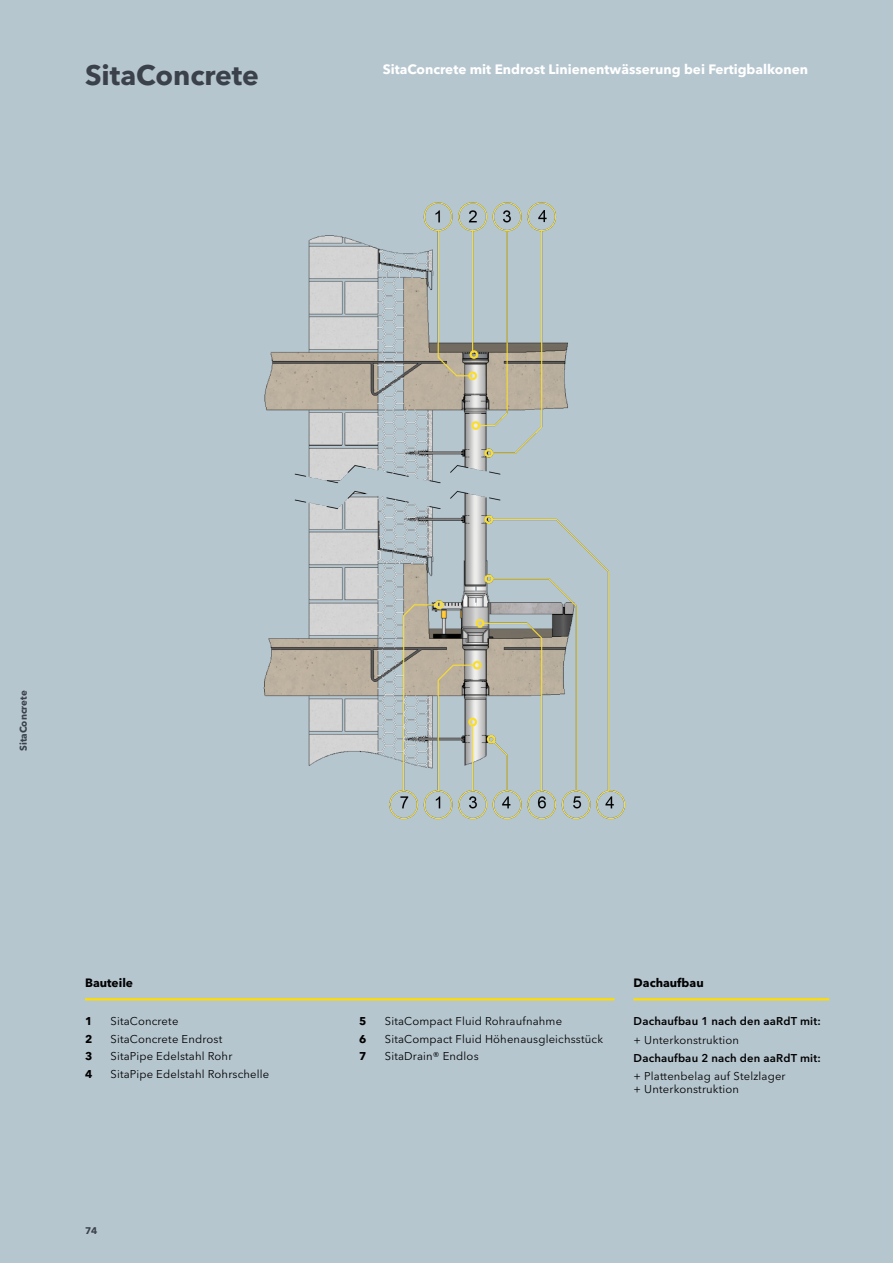
<style>
.page{position:relative;width:893px;height:1263px;background:#b6c6cf}
.page>*{position:absolute;margin:0;border:0;box-sizing:border-box;transform-origin:0 0}
.t1{font:700 28.05px "Avenir Next W1 G";color:#3a414a}
.t2{font:700 13.5px "Avenir Next W1 G";color:#fff}
.t3{font:700 12px "Avenir Next W1 G";color:#000}
.t4{font:11.25px/13.5px "Avenir Next W1 G";letter-spacing:.015em;color:#000}
.t5{font:600 11.25px "Avenir Next W1 G";letter-spacing:.015em;color:#000}
.t6{font:700 11.25px "Avenir Next W1 G";color:#000}
.t7{font:700 9.75px "Avenir Next W1 G";color:#3a414a}
.t8{font:700 9.6px "Avenir Next W1 G";color:#3a414a}
</style>
<div class="page">
<img style="left:263px;top:202px;width:362px;height:617px">
<hr style="left:85px;top:998px;width:529px;height:2px;background:#fd0">
<hr style="left:634px;top:998px;width:195px;height:2px;background:#fd0">
<h1 class="t1" style="left:85px;top:58px;width:175px">SitaConcrete</h1>
<p class="t2" style="left:383px;top:61px;width:427px">SitaConcrete mit Endrost Linienentwässerung bei Fertigbalkonen</p>
<p class="t7" style="left:18px;top:751px;width:62px;rotate:-90deg">SitaConcrete</p>
<p class="t3" style="left:85px;top:975px;width:50px">Bauteile</p>
<p class="t6" style="left:85px;top:1014px;width:9px">1</p>
<p class="t4" style="left:111px;top:1014px;width:69px">SitaConcrete</p>
<p class="t6" style="left:85px;top:1032px;width:9px">2</p>
<p class="t4" style="left:111px;top:1032px;width:113px">SitaConcrete Endrost</p>
<p class="t6" style="left:85px;top:1049px;width:9px">3</p>
<p class="t4" style="left:111px;top:1050px;width:123px">SitaPipe Edelstahl Rohr</p>
<p class="t6" style="left:85px;top:1067px;width:9px">4</p>
<p class="t4" style="left:111px;top:1067px;width:160px">SitaPipe Edelstahl Rohrschelle</p>
<p class="t8" style="left:85px;top:1225px;width:14px">74</p>
<p class="t6" style="left:359px;top:1014px;width:9px">5</p>
<p class="t4" style="left:385px;top:1014px;width:179px">SitaCompact Fluid Rohraufnahme</p>
<p class="t6" style="left:359px;top:1032px;width:9px">6</p>
<p class="t4" style="left:385px;top:1032px;width:220px">SitaCompact Fluid Höhenausgleichsstück</p>
<p class="t6" style="left:359px;top:1049px;width:9px">7</p>
<p class="t4" style="left:385px;top:1050px;width:95px">SitaDrain® Endlos</p>
<p class="t3" style="left:634px;top:975px;width:72px">Dachaufbau</p>
<p class="t5" style="left:634px;top:1014px;width:189px">Dachaufbau 1 nach den aaRdT mit:</p>
<p class="t4" style="left:634px;top:1033px;width:107px">+ Unterkonstruktion</p>
<p class="t5" style="left:634px;top:1051px;width:189px">Dachaufbau 2 nach den aaRdT mit:</p>
<p class="t4" style="left:634px;top:1069px;width:154px">+ Plattenbelag auf Stelzlager + Unterkonstruktion</p>
</div>
